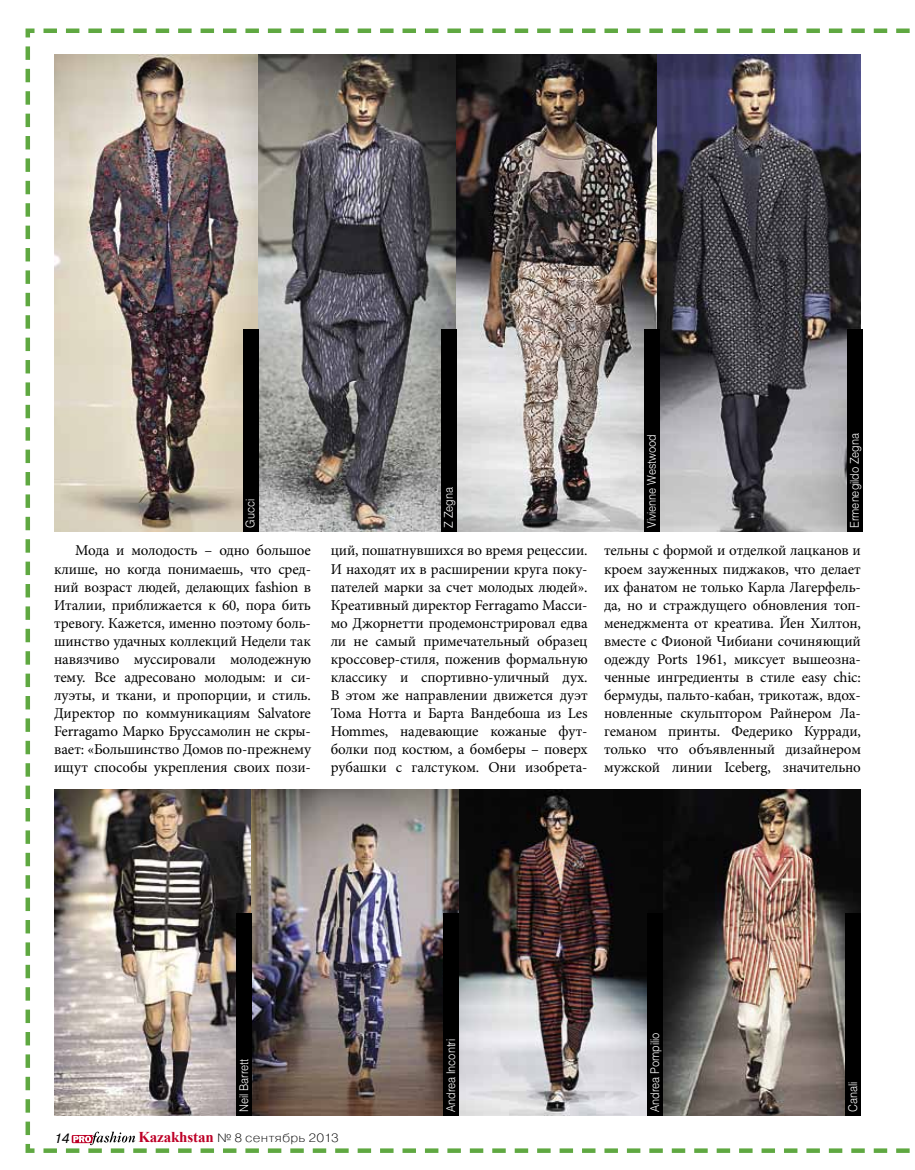
<style>
.page{position:relative;width:915px;height:1170px;background:#fff}
.page>*{position:absolute;margin:0;border:0;box-sizing:border-box;transform-origin:0 0}
.t1{font:15px/18px "Minion Pro";letter-spacing:-.01em;color:#000;text-align:justify}
.t2{font:italic 13.5px "Pragmatica C";color:#000}
.t3{font:300 12px "Helios";letter-spacing:-.01em;color:#fff;scale:.91 1}
.t4{font:12px "Pragmatica Light C";letter-spacing:.015em;color:#000;scale:1.15 1}
.s1{font-family:"Times New Roman";font-weight:700;font-size:15px;color:#be0027}
</style>
<div class="page">
<img style="left:25px;top:28px;width:885px;height:1125px">
<p class="t3" style="left:243px;top:527px;width:33px;rotate:-90deg">Gucci</p>
<p class="t3" style="left:441px;top:527px;width:46px;rotate:-90deg">Z Zegna</p>
<p class="t3" style="left:644px;top:527px;width:104px;rotate:-90deg">Vivienne Westwood</p>
<p class="t3" style="left:847px;top:527px;width:105px;rotate:-90deg">Ermenegildo Zegna</p>
<p class="t1" style="left:54px;top:541px;width:258px;text-indent:21px">Мода и молодость – одно большое клише, но когда понимаешь, что сред&shy;ний возраст людей, делающих fashion в Италии, приближается к 60, пора бить тревогу. Кажется, именно поэтому боль&shy;шинство удачных коллекций Недели так навязчиво муссировали молодежную тему. Все адресовано молодым: и си&shy;луэты, и ткани, и пропорции, и стиль.<br>Директор по коммуникациям Salvatore Ferragamo Марко Бруссамолин не скры&shy;вает: «Большинство Домов по-прежнему ищут способы укрепления своих пози-</p>
<p class="t1" style="left:330px;top:541px;width:258px">ций, пошатнувшихся во время рецессии.<br>И находят их в расширении круга поку&shy;пателей марки за счет молодых людей».<br>Креативный директор Ferragamo Масси&shy;мо Джорнетти продемонстрировал едва ли не самый примечательный образец кроссовер-стиля, поженив формальную классику и спортивно-уличный дух.<br>В этом же направлении движется дуэт Тома Нотта и Барта Вандебоша из Les Hommes, надевающие кожаные фут&shy;болки под костюм, а бомберы – поверх рубашки с галстуком. Они изобрета-</p>
<p class="t1" style="left:603px;top:541px;width:258px">тельны с формой и отделкой лацканов и кроем зауженных пиджаков, что делает их фанатом не только Карла Лагерфель&shy;да, но и страждущего обновления топ&shy;менеджмента от креатива. Йен Хилтон, вместе с Фионой Чибиани сочиняющий одежду Ports 1961, миксует вышеозна&shy;ченные ингредиенты в стиле easy chic: бермуды, пальто-кабан, трикотаж, вдох&shy;новленные скульптором Райнером Ла&shy;геманом принты. Федерико Курради, только что объявленный дизайнером мужской линии Iceberg, значительно</p>
<p class="t3" style="left:236px;top:1111px;width:60px;rotate:-90deg">Neil Barrett</p>
<p class="t2" style="left:54px;top:1131px;width:17px">14</p>
<p class="t4" style="left:138px;top:1131px;width:176px"><span class="s1">Kazakhstan</span> № 8 сентябрь 2013</p>
<p class="t3" style="left:443px;top:1111px;width:82px;rotate:-90deg">Andrea Incontri</p>
<p class="t3" style="left:647px;top:1111px;width:88px;rotate:-90deg">Andrea Pompilio</p>
<p class="t3" style="left:845px;top:1111px;width:35px;rotate:-90deg">Canali</p>
</div>
